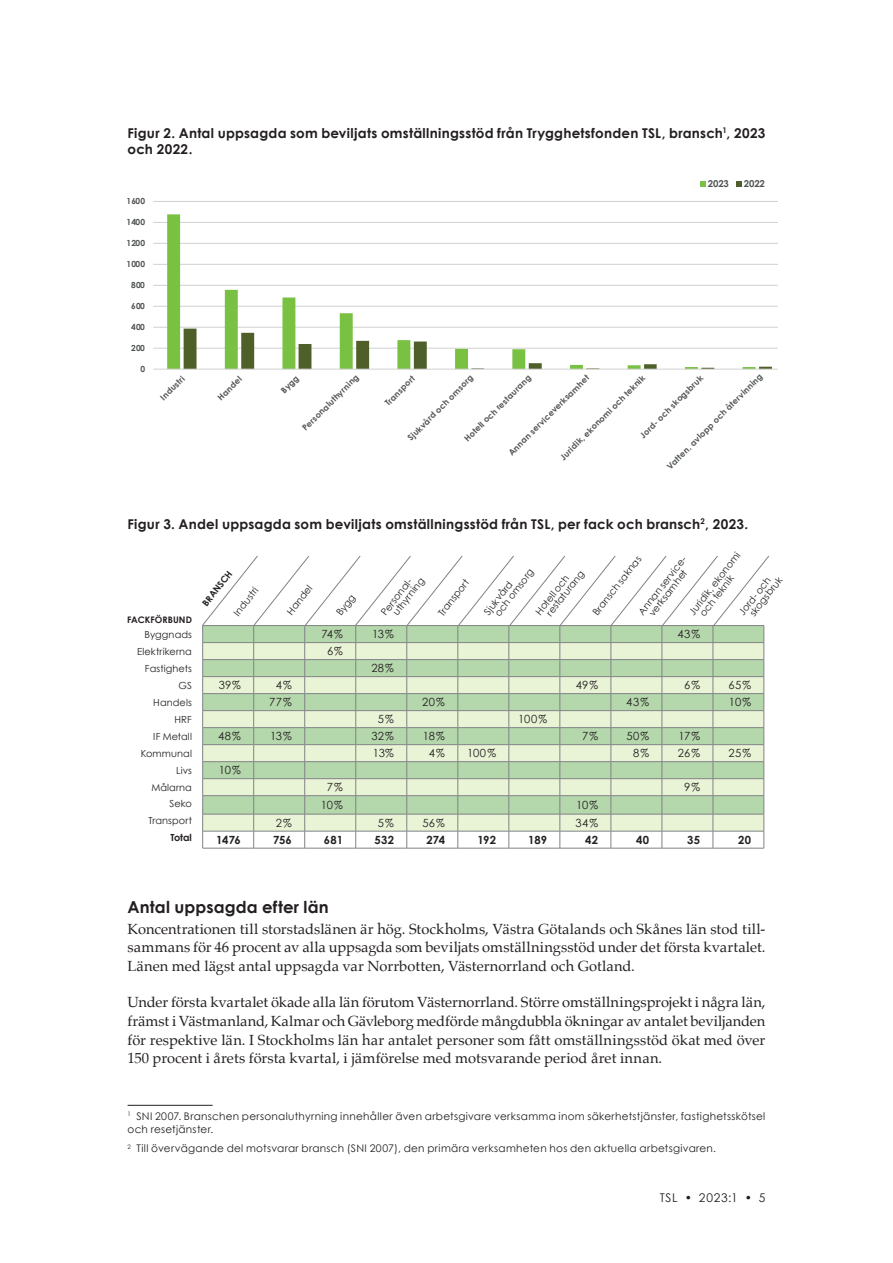
<style>
.page{position:relative;width:893px;height:1263px;background:#fff}
.page>*{position:absolute;margin:0;border:0;box-sizing:border-box;transform-origin:0 0}
.t1{font:700 16.5px "Century Gothic";letter-spacing:.01em;color:#231f20}
.t2{font:14.7px/18.8px "Palatino";letter-spacing:.005em;color:#231f20;text-align:justify}
.t3{font:700 13.5px/16.5px "Century Gothic";letter-spacing:.015em;color:#231f20}
.t4{font:12px "Century Gothic";letter-spacing:.06em;color:#231f20}
.t5{font:11.25px "Century Gothic";letter-spacing:.02em;color:#231f20}
.t6{font:700 11.25px "Century Gothic";letter-spacing:.01em;color:#231f20}
.t7{font:10.5px/12.6px "Century Gothic";letter-spacing:.03em;color:#231f20}
.t8{font:9.75px/17px "Century Gothic";letter-spacing:.01em;color:#231f20}
.t9{font:700 9.75px "Century Gothic";letter-spacing:-.005em;color:#231f20}
.t10{font:700 9.6px "Century Gothic";letter-spacing:-.015em;color:#515455}
.t11{font:700 9px "Century Gothic";letter-spacing:.005em;color:#231f20}
.t12{font:700 8.4px "Century Gothic";letter-spacing:.025em;color:#515455}
</style>
<div class="page">
<hr style="left:128px;top:1105px;width:85px;height:1px;background:#231f20">
<hr style="left:153px;top:348px;width:624px;height:1px;background:#cfd1d0">
<hr style="left:153px;top:327px;width:624px;height:1px;background:#cfd1d0">
<hr style="left:153px;top:306px;width:624px;height:1px;background:#cfd1d0">
<hr style="left:153px;top:285px;width:624px;height:1px;background:#cfd1d0">
<hr style="left:153px;top:264px;width:624px;height:1px;background:#cfd1d0">
<hr style="left:153px;top:243px;width:624px;height:1px;background:#cfd1d0">
<hr style="left:153px;top:222px;width:624px;height:1px;background:#cfd1d0">
<hr style="left:153px;top:201px;width:624px;height:1px;background:#cfd1d0">
<svg style="left:167px;top:214px;width:588px;height:155px"></svg>
<svg style="left:184px;top:329px;width:588px;height:40px"></svg>
<hr style="left:153px;top:369px;width:624px;height:1px;background:#cfd1d0">
<svg style="left:701px;top:181px;width:5px;height:6px"></svg>
<svg style="left:736px;top:181px;width:6px;height:6px"></svg>
<hr style="left:202px;top:848px;width:52px;height:1px;background:#808285">
<hr style="left:305px;top:848px;width:51px;height:1px;background:#808285">
<hr style="left:356px;top:848px;width:51px;height:1px;background:#808285">
<hr style="left:407px;top:848px;width:51px;height:1px;background:#808285">
<hr style="left:458px;top:848px;width:51px;height:1px;background:#808285">
<hr style="left:509px;top:848px;width:51px;height:1px;background:#808285">
<hr style="left:560px;top:848px;width:51px;height:1px;background:#808285">
<hr style="left:611px;top:848px;width:51px;height:1px;background:#808285">
<hr style="left:662px;top:848px;width:51px;height:1px;background:#808285">
<hr style="left:713px;top:848px;width:51px;height:1px;background:#808285">
<hr style="left:254px;top:848px;width:51px;height:1px;background:#808285">
<svg style="left:202px;top:555px;width:567px;height:293px"></svg>
<p class="t3" style="left:128px;top:124px;width:639px">Figur 2. Antal uppsagda som beviljats omställningsstöd från Trygghetsfonden TSL, bransch<sup>1</sup>, 2023 och 2022.</p>
<p class="t12" style="left:126px;top:196px;width:20px">1600</p>
<p class="t12" style="left:126px;top:217px;width:20px">1400</p>
<p class="t12" style="left:126px;top:238px;width:20px">1200</p>
<p class="t12" style="left:126px;top:259px;width:20px">1000</p>
<p class="t12" style="left:131px;top:280px;width:15px">800</p>
<p class="t12" style="left:131px;top:301px;width:15px">600</p>
<p class="t12" style="left:131px;top:322px;width:15px">400</p>
<p class="t12" style="left:131px;top:343px;width:15px">200</p>
<p class="t12" style="left:141px;top:364px;width:6px">0</p>
<p class="t10" style="left:708px;top:178px;width:22px">2023</p>
<p class="t10" style="left:744px;top:178px;width:22px">2022</p>
<p class="t12" style="left:638px;top:433px;width:87px;rotate:-45deg">Jord- och skogsbruk</p>
<p class="t12" style="left:558px;top:455px;width:118px;rotate:-45deg">Juridik, ekonomi och teknik</p>
<p class="t12" style="left:506px;top:450px;width:111px;rotate:-45deg">Annan serviceverksamhet</p>
<p class="t12" style="left:664px;top:464px;width:133px;rotate:-45deg">Vatten, avlopp och återvinning</p>
<p class="t12" style="left:158px;top:395px;width:32px;rotate:-45deg">Industri</p>
<p class="t12" style="left:215px;top:395px;width:32px;rotate:-45deg">Handel</p>
<p class="t12" style="left:279px;top:388px;width:23px;rotate:-45deg">Bygg</p>
<p class="t12" style="left:300px;top:425px;width:77px;rotate:-45deg">Personaluthyrning</p>
<p class="t12" style="left:383px;top:400px;width:40px;rotate:-45deg">Transport</p>
<p class="t12" style="left:462px;top:436px;width:92px;rotate:-45deg">Hotell och restaurang</p>
<p class="t12" style="left:405px;top:435px;width:90px;rotate:-45deg">Sjukvård och omsorg</p>
<p class="t3" style="left:128px;top:515px;width:622px">Figur 3. Andel uppsagda som beviljats omställningsstöd från TSL, per fack och bransch<sup>2</sup>, 2023.</p>
<p class="t11" style="left:127px;top:614px;width:66px">FACKFÖRBUND</p>
<p class="t8" style="left:137px;top:626px;width:56px;text-align:right">Byggnads<br>Elektrikerna<br>Fastighets<br>GS<br>Handels<br>HRF<br>IF Metall<br>Kommunal<br>Livs<br>Målarna<br>Seko<br>Transport</p>
<p class="t9" style="left:170px;top:832px;width:23px">Total</p>
<p class="t11" style="left:200px;top:601px;width:44px;rotate:-52deg">BRANSCH</p>
<p class="t8" style="left:229px;top:609px;width:35px;rotate:-52deg">Industri</p>
<p class="t8" style="left:282px;top:608px;width:36px;rotate:-52deg">Handel</p>
<p class="t8" style="left:332px;top:609px;width:25px;rotate:-52deg">Bygg</p>
<p class="t8" style="left:640px;top:606px;width:69px;line-height:9px;text-indent:-6px;rotate:-52deg">Annan service&shy;verksamhet</p>
<p class="t8" style="left:691px;top:606px;width:72px;line-height:9px;text-indent:-6px;rotate:-52deg">Juridik, ekonomi och teknik</p>
<p class="t8" style="left:588px;top:609px;width:74px;rotate:-52deg">Bransch saknas</p>
<p class="t8" style="left:384px;top:605px;width:46px;line-height:9px;text-indent:-7px;rotate:-52deg">Personal&shy;uthyrning</p>
<p class="t8" style="left:434px;top:609px;width:45px;rotate:-52deg">Transport</p>
<p class="t8" style="left:486px;top:606px;width:58px;line-height:9px;text-indent:-6px;rotate:-52deg">Sjukvård<br>och omsorg</p>
<p class="t8" style="left:538px;top:606px;width:56px;line-height:9px;text-indent:-6px;rotate:-52deg">Hotell och restaturang</p>
<p class="t8" style="left:741px;top:606px;width:48px;line-height:9px;text-indent:-6px;rotate:-52deg">Jord- och skogsbruk</p>
<p class="t5" style="left:321px;top:627px;width:23px">74%</p>
<p class="t5" style="left:372px;top:627px;width:23px">13%</p>
<p class="t5" style="left:677px;top:627px;width:24px">43%</p>
<p class="t5" style="left:327px;top:644px;width:17px">6%</p>
<p class="t5" style="left:371px;top:661px;width:24px">28%</p>
<p class="t5" style="left:219px;top:678px;width:24px">39%</p>
<p class="t5" style="left:276px;top:678px;width:18px">4%</p>
<p class="t5" style="left:576px;top:678px;width:24px">49%</p>
<p class="t5" style="left:684px;top:678px;width:18px">6%</p>
<p class="t5" style="left:728px;top:678px;width:24px">65%</p>
<p class="t5" style="left:269px;top:695px;width:24px">77%</p>
<p class="t5" style="left:422px;top:695px;width:24px">20%</p>
<p class="t5" style="left:626px;top:695px;width:24px">43%</p>
<p class="t5" style="left:729px;top:695px;width:24px">10%</p>
<p class="t5" style="left:378px;top:712px;width:18px">5%</p>
<p class="t5" style="left:518px;top:712px;width:31px">100%</p>
<p class="t5" style="left:218px;top:729px;width:24px">48%</p>
<p class="t5" style="left:270px;top:729px;width:23px">13%</p>
<p class="t5" style="left:371px;top:729px;width:24px">32%</p>
<p class="t5" style="left:423px;top:729px;width:24px">18%</p>
<p class="t5" style="left:582px;top:729px;width:18px">7%</p>
<p class="t5" style="left:626px;top:729px;width:24px">50%</p>
<p class="t5" style="left:679px;top:729px;width:23px">17%</p>
<p class="t5" style="left:373px;top:746px;width:23px">13%</p>
<p class="t5" style="left:429px;top:746px;width:18px">4%</p>
<p class="t5" style="left:467px;top:746px;width:31px">100%</p>
<p class="t5" style="left:633px;top:746px;width:18px">8%</p>
<p class="t5" style="left:678px;top:746px;width:24px">26%</p>
<p class="t5" style="left:728px;top:746px;width:24px">25%</p>
<p class="t5" style="left:219px;top:763px;width:24px">10%</p>
<p class="t5" style="left:327px;top:780px;width:18px">7%</p>
<p class="t5" style="left:684px;top:780px;width:18px">9%</p>
<p class="t5" style="left:321px;top:798px;width:24px">10%</p>
<p class="t5" style="left:576px;top:798px;width:24px">10%</p>
<p class="t5" style="left:276px;top:816px;width:18px">2%</p>
<p class="t5" style="left:378px;top:816px;width:18px">5%</p>
<p class="t5" style="left:422px;top:816px;width:24px">56%</p>
<p class="t5" style="left:575px;top:816px;width:24px">34%</p>
<p class="t6" style="left:216px;top:833px;width:26px">1476</p>
<p class="t6" style="left:273px;top:833px;width:20px">756</p>
<p class="t6" style="left:324px;top:833px;width:21px">681</p>
<p class="t6" style="left:374px;top:833px;width:21px">532</p>
<p class="t6" style="left:426px;top:833px;width:20px">274</p>
<p class="t6" style="left:477px;top:833px;width:20px">192</p>
<p class="t6" style="left:528px;top:833px;width:20px">189</p>
<p class="t6" style="left:585px;top:833px;width:14px">42</p>
<p class="t6" style="left:636px;top:833px;width:15px">40</p>
<p class="t6" style="left:687px;top:833px;width:15px">35</p>
<p class="t6" style="left:738px;top:833px;width:15px">20</p>
<p class="t1" style="left:128px;top:896px;width:203px">Antal uppsagda efter län</p>
<p class="t2" style="left:128px;top:919px;width:639px">Koncentrationen till storstadslänen är hög. Stockholms, Västra Götalands och Skånes län stod till&shy;sammans för 46 procent av alla uppsagda som beviljats omställningsstöd under det första kvartalet.<br>Länen med lägst antal uppsagda var Norrbotten, Västernorrland och Gotland.</p>
<p class="t2" style="left:128px;top:992px;width:639px">Under första kvartalet ökade alla län förutom Västernorrland. Större omställningsprojekt i några län, främst i Västmanland, Kalmar och Gävleborg medförde mångdubbla ökningar av antalet beviljanden för respektive län. I Stockholms län har antalet personer som fått omställningsstöd ökat med över 150 procent i årets första kvartal, i jämförelse med motsvarande period året innan.</p>
<p class="t7" style="left:128px;top:1110px;width:639px"><sup>1</sup> SNI 2007. Branschen personaluthyrning innehåller även arbetsgivare verksamma inom säkerhetstjänster, fastighetsskötsel och resetjänster.</p>
<p class="t7" style="left:128px;top:1142px;width:590px"><sup>2</sup> Till övervägande del motsvarar bransch (SNI 2007), den primära verksamheten hos den aktuella arbetsgivaren.</p>
<p class="t4" style="left:660px;top:1190px;width:107px">TSL • 2023:1 • 5</p>
</div>
